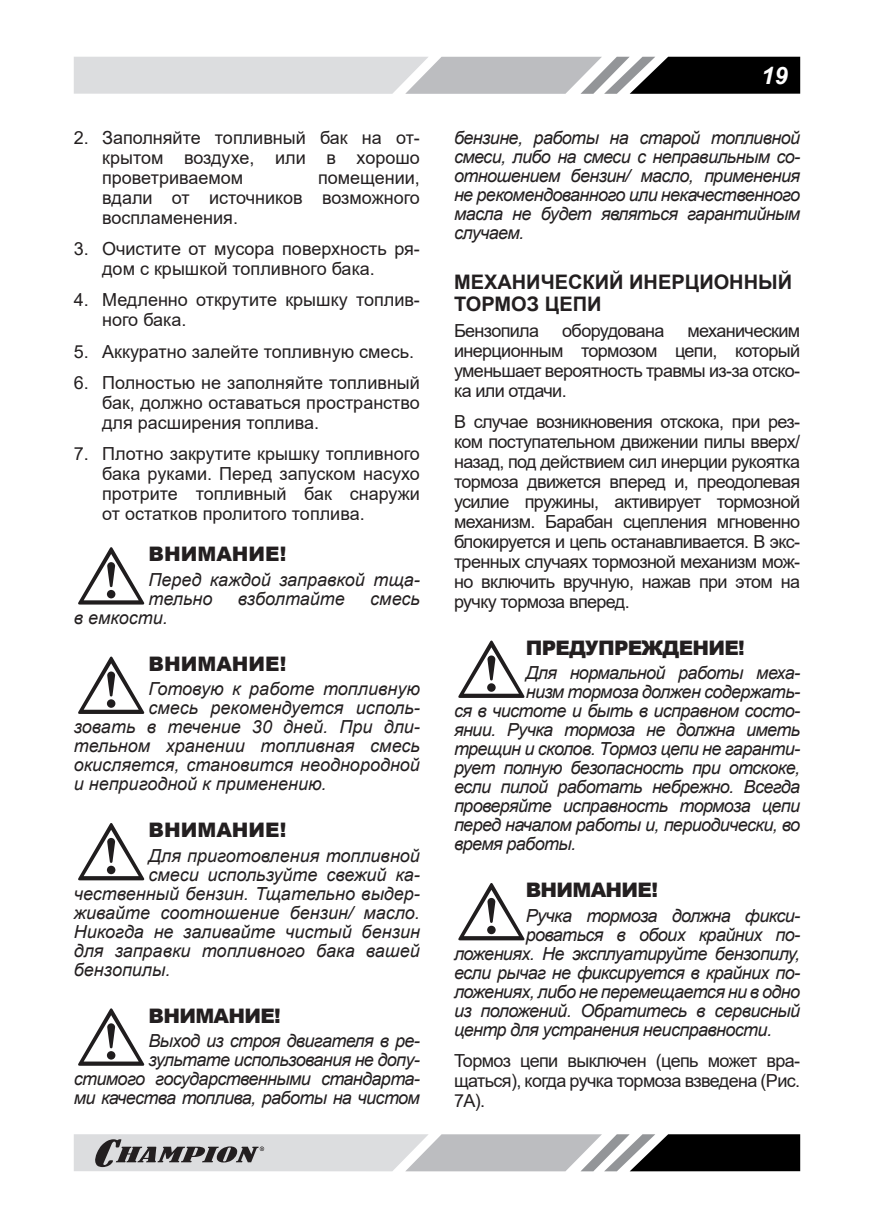
<style>
.page{position:relative;width:874px;height:1225px;background:#fff}
.page>*{position:absolute;margin:0;border:0;box-sizing:border-box;transform-origin:0 0}
.t1{font:italic 700 24px "Arial";color:#fff}
.t2{font:900 20px "Arial";letter-spacing:-.035em;color:#231f20}
.t3{font:700 20px/22px "Arial";color:#231f20}
.t4{font:900 20px "Arial";color:#231f20}
.p_list{font:18px/20px "Arial";color:#231f20;text-align:justify}
.p{font:italic 18px/19px "Arial";letter-spacing:-.035em;color:#231f20;text-align:right}
.p-2{font:italic 18px/19px "Arial";color:#231f20}
.p_list-2{font:18px "Arial";letter-spacing:-.035em;color:#231f20}
</style>
<div class="page">
<svg style="left:74px;top:57px;width:725px;height:37px"></svg>
<svg style="left:74px;top:1134px;width:725px;height:37px"></svg>
<svg style="left:78px;top:547px;width:67px;height:58px"></svg>
<svg style="left:78px;top:656px;width:67px;height:58px"></svg>
<svg style="left:78px;top:823px;width:67px;height:58px"></svg>
<svg style="left:78px;top:1008px;width:67px;height:58px"></svg>
<svg style="left:458px;top:640px;width:67px;height:58px"></svg>
<svg style="left:458px;top:883px;width:67px;height:58px"></svg>
<p class="p_list" style="left:102px;top:127px;width:319px;text-indent:-28px">2. Заполняйте топливный бак на от&shy;крытом воздухе, или в хорошо проветриваемом</p>
<p class="p_list" style="left:102px;top:167px;width:319px;text-indent:216px">помещении, вдали от источников возможного воспламенения.</p>
<p class="p_list" style="left:102px;top:238px;width:319px;text-indent:-28px">3. Очистите от мусора поверхность ря&shy;дом с крышкой топливного бака.</p>
<p class="p_list" style="left:102px;top:290px;width:319px;text-indent:-28px">4. Медленно открутите крышку топлив&shy;ного бака.</p>
<p class="p_list" style="left:74px;top:341px;width:341px">5. Аккуратно залейте топливную смесь.</p>
<p class="p_list" style="left:102px;top:372px;width:319px;text-indent:-28px">6. Полностью не заполняйте топливный бак, должно оставаться пространство для расширения топлива.</p>
<p class="p_list" style="left:102px;top:444px;width:319px;text-indent:-28px">7. Плотно закрутите крышку топливного бака руками. Перед запуском насухо протрите топливный бак снаружи от остатков пролитого топлива.</p>
<p class="t4" style="left:148px;top:540px;width:139px">ВНИМАНИЕ!</p>
<p class="p-2" style="left:148px;top:570px;width:273px">Перед каждой заправкой тща&shy;тельно</p>
<p class="p-2" style="left:238px;top:589px;width:108px">взболтайте</p>
<p class="p" style="left:370px;top:589px;width:51px">смесь</p>
<p class="p-2" style="left:74px;top:608px;width:96px">в емкости.</p>
<p class="t4" style="left:148px;top:649px;width:139px">ВНИМАНИЕ!</p>
<p class="p-2" style="left:148px;top:680px;width:273px">Готовую к работе топливную</p>
<p class="p-2" style="left:148px;top:699px;width:273px">смесь рекомендуется исполь-</p>
<p class="p-2" style="left:74px;top:718px;width:347px">зовать в течение 30 дней. При дли-</p>
<p class="p-2" style="left:74px;top:737px;width:347px">тельном хранении топливная смесь</p>
<p class="p-2" style="left:74px;top:756px;width:347px">окисляется, становится неоднородной</p>
<p class="p-2" style="left:74px;top:775px;width:254px">и непригодной к применению.</p>
<p class="t4" style="left:148px;top:815px;width:139px">ВНИМАНИЕ!</p>
<p class="p-2" style="left:148px;top:846px;width:273px">Для приготовления топливной</p>
<p class="p-2" style="left:148px;top:865px;width:273px">смеси используйте свежий ка-</p>
<p class="p-2" style="left:74px;top:884px;width:347px">чественный бензин. Тщательно выдер-</p>
<p class="p-2" style="left:74px;top:903px;width:347px">живайте соотношение бензин/ масло.</p>
<p class="p-2" style="left:74px;top:922px;width:347px">Никогда не заливайте чистый бензин</p>
<p class="p-2" style="left:74px;top:941px;width:347px">для заправки топливного бака вашей</p>
<p class="p-2" style="left:74px;top:960px;width:98px">бензопилы.</p>
<p class="t2" style="left:148px;top:1001px;width:134px">ВНИМАНИЕ!</p>
<p class="p" style="left:74px;top:1031px;width:347px">Выход из строя двигателя в ре&shy;зультате использования не допу&shy;стимого государственными стандарта&shy;ми качества топлива, работы на чистом</p>
<h1 class="t1" style="left:760px;top:59px;width:28px">19</h1>
<p class="p" style="left:454px;top:128px;width:347px;text-align:justify">бензине, работы на старой топливной смеси, либо на смеси с неправильным со&shy;отношением бензин/ масло, применения не рекомендованного или некачественного масла не будет являться гарантийным случаем.</p>
<p class="t3" style="left:454px;top:271px;width:339px">МЕХАНИЧЕСКИЙ ИНЕРЦИОННЫЙ<br>ТОРМОЗ ЦЕПИ</p>
<p class="p_list-2" style="left:454px;top:318px;width:87px">Бензопила</p>
<p class="p_list-2" style="left:562px;top:318px;width:104px">оборудована</p>
<p class="p_list" style="left:454px;top:320px;width:347px;text-indent:233px">механическим инерционным тормозом цепи, который уменьшает вероятность травмы из-за отско&shy;ка или отдачи.</p>
<p class="p_list" style="left:454px;top:411px;width:347px">В случае возникновения отскока, при рез&shy;ком поступательном движении пилы вверх/ назад, под действием сил инерции рукоятка тормоза движется вперед и, преодолевая усилие пружины, активирует тормозной механизм. Барабан сцепления мгновенно блокируется и цепь останавливается. В экс&shy;тренных случаях тормозной механизм мож&shy;но включить вручную, нажав при этом на ручку тормоза вперед.</p>
<p class="t2" style="left:525px;top:633px;width:220px">ПРЕДУПРЕЖДЕНИЕ!</p>
<p class="p" style="left:525px;top:664px;width:276px">Для нормальной работы меха-</p>
<p class="p" style="left:525px;top:683px;width:276px">низм тормоза должен содержать-</p>
<p class="p" style="left:454px;top:702px;width:347px">ся в чистоте и быть в исправном состо-</p>
<p class="p" style="left:454px;top:721px;width:347px">янии. Ручка тормоза не должна иметь</p>
<p class="p" style="left:454px;top:740px;width:347px">трещин и сколов. Тормоз цепи не гаранти-</p>
<p class="p" style="left:454px;top:759px;width:347px">рует полную безопасность при отскоке,</p>
<p class="p" style="left:454px;top:778px;width:347px">если пилой работать небрежно. Всегда</p>
<p class="p" style="left:454px;top:797px;width:347px">проверяйте исправность тормоза цепи</p>
<p class="p" style="left:454px;top:816px;width:347px">перед началом работы и, периодически, во</p>
<p class="p" style="left:454px;top:835px;width:124px">время работы.</p>
<p class="t2" style="left:525px;top:875px;width:134px">ВНИМАНИЕ!</p>
<p class="p" style="left:525px;top:906px;width:276px">Ручка тормоза должна фикси-</p>
<p class="p" style="left:525px;top:925px;width:276px">роваться в обоих крайних по-</p>
<p class="p" style="left:454px;top:944px;width:347px">ложениях. Не эксплуатируйте бензопилу,</p>
<p class="p" style="left:454px;top:963px;width:347px">если рычаг не фиксируется в крайних по-</p>
<p class="p" style="left:454px;top:982px;width:347px">ложениях, либо не перемещается ни в одно</p>
<p class="p" style="left:454px;top:1001px;width:347px">из положений. Обратитесь в сервисный</p>
<p class="p" style="left:454px;top:1020px;width:319px">центр для устранения неисправности.</p>
<p class="p_list" style="left:454px;top:1050px;width:347px">Тормоз цепи выключен (цепь может вра&shy;щаться), когда ручка тормоза взведена (Рис.<br>7А).</p>
</div>
